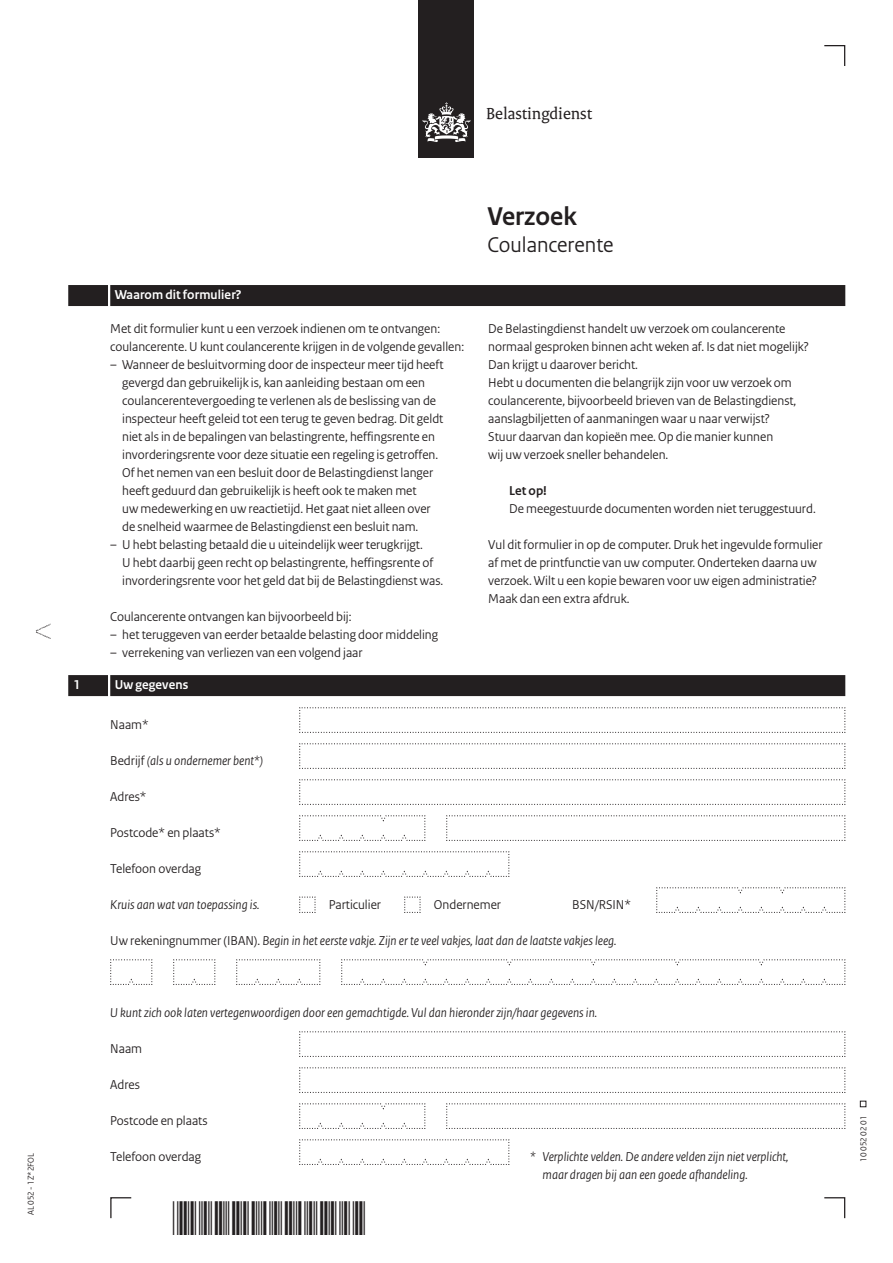
<style>
.page{position:relative;width:893px;height:1263px;background:#fff}
.page>*{position:absolute;margin:0;border:0;box-sizing:border-box;transform-origin:0 0}
.t1{font:700 27px "Rijksoverheid Sans Heading";color:#231f20}
.t2{font:22.5px "Rijksoverheid Sans Heading";color:#231f20}
.t3{font:17.25px "Rijksoverheid Serif";color:#231f20}
.t4{font:13.5px/18px "Rijksoverheid Sans Heading";color:#231f20}
.t5{font:italic 13.5px/18px "Rijksoverheid Sans Heading";color:#231f20}
.t6{font:700 13.5px "Rijksoverheid Sans Heading";letter-spacing:.01em;color:#fff}
.t7{font:700 13.5px "Rijksoverheid Sans Heading";color:#231f20}
.t8{font:9px "Rijksoverheid Sans Heading";color:#231f20}
.s1{font-style:normal}
</style>
<div class="page">
<svg style="left:824px;top:1197px;width:22px;height:22px"></svg>
<svg style="left:110px;top:1197px;width:22px;height:22px"></svg>
<svg style="left:824px;top:45px;width:22px;height:21px"></svg>
<svg style="left:860px;top:1101px;width:6px;height:6px"></svg>
<div style="left:419px;top:0;width:55px;height:158px;background:#231f20"></div>
<svg style="left:423px;top:102px;width:47px;height:40px"></svg>
<svg style="left:36px;top:624px;width:15px;height:15px"></svg>
<div style="left:110px;top:285px;width:735px;height:21px;background:#231f20"></div>
<div style="left:68px;top:285px;width:40px;height:21px;background:#231f20"></div>
<div style="left:110px;top:675px;width:735px;height:21px;background:#231f20"></div>
<div style="left:68px;top:675px;width:40px;height:21px;background:#231f20"></div>
<svg style="left:299px;top:707px;width:547px;height:26px"></svg>
<svg style="left:299px;top:743px;width:547px;height:26px"></svg>
<svg style="left:299px;top:779px;width:547px;height:26px"></svg>
<svg style="left:299px;top:815px;width:127px;height:26px"></svg>
<svg style="left:446px;top:815px;width:400px;height:26px"></svg>
<svg style="left:299px;top:851px;width:211px;height:26px"></svg>
<svg style="left:299px;top:896px;width:17px;height:17px"></svg>
<svg style="left:404px;top:896px;width:17px;height:17px"></svg>
<svg style="left:656px;top:887px;width:190px;height:26px"></svg>
<svg style="left:110px;top:959px;width:43px;height:26px"></svg>
<svg style="left:173px;top:959px;width:43px;height:26px"></svg>
<svg style="left:236px;top:959px;width:85px;height:26px"></svg>
<svg style="left:341px;top:959px;width:505px;height:26px"></svg>
<svg style="left:299px;top:1031px;width:547px;height:26px"></svg>
<svg style="left:299px;top:1067px;width:547px;height:26px"></svg>
<svg style="left:299px;top:1103px;width:127px;height:26px"></svg>
<svg style="left:446px;top:1103px;width:400px;height:26px"></svg>
<svg style="left:299px;top:1139px;width:211px;height:26px"></svg>
<p class="t8" style="left:26px;top:1215px;width:64px;rotate:-90deg">AL 052 - 1Z*2FOL</p>
<p class="t3" style="left:486px;top:103px;width:107px">Belastingdienst</p>
<p class="t6" style="left:115px;top:287px;width:128px">Waarom dit formulier?</p>
<p class="t4" style="left:110px;top:320px;width:355px">Met dit formulier kunt u een verzoek indienen om te ontvangen: coulancerente. U kunt coulancerente krijgen in de volgende gevallen:</p>
<p class="t4" style="left:122px;top:356px;width:323px;text-indent:-12px">– Wanneer de besluitvorming door de inspecteur meer tijd heeft gevergd dan gebruikelijk is, kan aanleiding bestaan om een coulancerentevergoeding te verlenen als de beslissing van de inspecteur heeft geleid tot een terug te geven bedrag. Dit geldt niet als in de bepalingen van belastingrente, heffingsrente en invorderingsrente voor deze situatie een regeling is getroffen.<br>Of het nemen van een besluit door de Belastingdienst langer heeft geduurd dan gebruikelijk is heeft ook te maken met<br>uw medewerking en uw reactietijd. Het gaat niet alleen over de snelheid waarmee de Belastingdienst een besluit nam.</p>
<p class="t4" style="left:122px;top:536px;width:322px;text-indent:-12px">– U hebt belasting betaald die u uiteindelijk weer terugkrijgt.<br>U hebt daarbij geen recht op belastingrente, heffingsrente of invorderingsrente voor het geld dat bij de Belastingdienst was.</p>
<p class="t4" style="left:110px;top:608px;width:243px">Coulancerente ontvangen kan bijvoorbeeld bij:</p>
<p class="t4" style="left:110px;top:626px;width:329px">– het teruggeven van eerder betaalde belasting door middeling</p>
<p class="t4" style="left:110px;top:644px;width:254px">– verrekening van verliezen van een volgend jaar</p>
<h1 class="t1" style="left:488px;top:201px;width:91px">Verzoek</h1>
<h2 class="t2" style="left:488px;top:232px;width:128px">Coulancerente</h2>
<p class="t4" style="left:488px;top:320px;width:322px">De Belastingdienst handelt uw verzoek om coulancerente normaal gesproken binnen acht weken af. Is dat niet mogelijk?<br>Dan krijgt u daarover bericht.<br>Hebt u documenten die belangrijk zijn voor uw verzoek om coulancerente, bijvoorbeeld brieven van de Belastingdienst, aanslagbiljetten of aanmaningen waar u naar verwijst?<br>Stuur daarvan dan kopieën mee. Op die manier kunnen<br>wij uw verzoek sneller behandelen.</p>
<p class="t7" style="left:509px;top:483px;width:39px">Let op!</p>
<p class="t4" style="left:509px;top:500px;width:308px">De meegestuurde documenten worden niet teruggestuurd.</p>
<p class="t4" style="left:488px;top:536px;width:336px">Vul dit formulier in op de computer. Druk het ingevulde formulier af met de printfunctie van uw computer. Onderteken daarna uw verzoek. Wilt u een kopie bewaren voor uw eigen administratie?<br>Maak dan een extra afdruk.</p>
<p class="t6" style="left:74px;top:677px;width:8px">1</p>
<p class="t6" style="left:115px;top:677px;width:75px">Uw gegevens</p>
<p class="t4" style="left:110px;top:716px;width:40px">Naam*</p>
<p class="t5" style="left:110px;top:752px;width:154px"><span class="s1">Bedrijf</span> (als u ondernemer bent*)</p>
<p class="t4" style="left:110px;top:788px;width:38px">Adres*</p>
<p class="t4" style="left:110px;top:824px;width:112px">Postcode* en plaats*</p>
<p class="t4" style="left:110px;top:860px;width:92px">Telefoon overdag</p>
<p class="t5" style="left:110px;top:896px;width:151px">Kruis aan wat van toepassing is.</p>
<p class="t4" style="left:329px;top:896px;width:54px">Particulier</p>
<p class="t4" style="left:434px;top:896px;width:69px">Ondernemer</p>
<p class="t4" style="left:572px;top:896px;width:60px">BSN/RSIN*</p>
<p class="t5" style="left:110px;top:932px;width:508px"><span class="s1">Uw rekeningnummer (IBAN).</span> Begin in het eerste vakje. Zijn er te veel vakjes, laat dan de laatste vakjes leeg.</p>
<p class="t5" style="left:110px;top:1004px;width:488px">U kunt zich ook laten vertegenwoordigen door een gemachtigde. Vul dan hieronder zijn/haar gegevens in.</p>
<p class="t4" style="left:110px;top:1040px;width:33px">Naam</p>
<p class="t4" style="left:110px;top:1076px;width:31px">Adres</p>
<p class="t4" style="left:110px;top:1112px;width:99px">Postcode en plaats</p>
<p class="t4" style="left:110px;top:1148px;width:92px">Telefoon overdag</p>
<p class="t5" style="left:543px;top:1148px;width:247px;text-indent:-12px">* Verplichte velden. De andere velden zijn niet verplicht, maar dragen bij aan een goede afhandeling.</p>
<p class="t8" style="left:858px;top:1161px;width:47px;rotate:-90deg">10 052 02 01</p>
</div>
